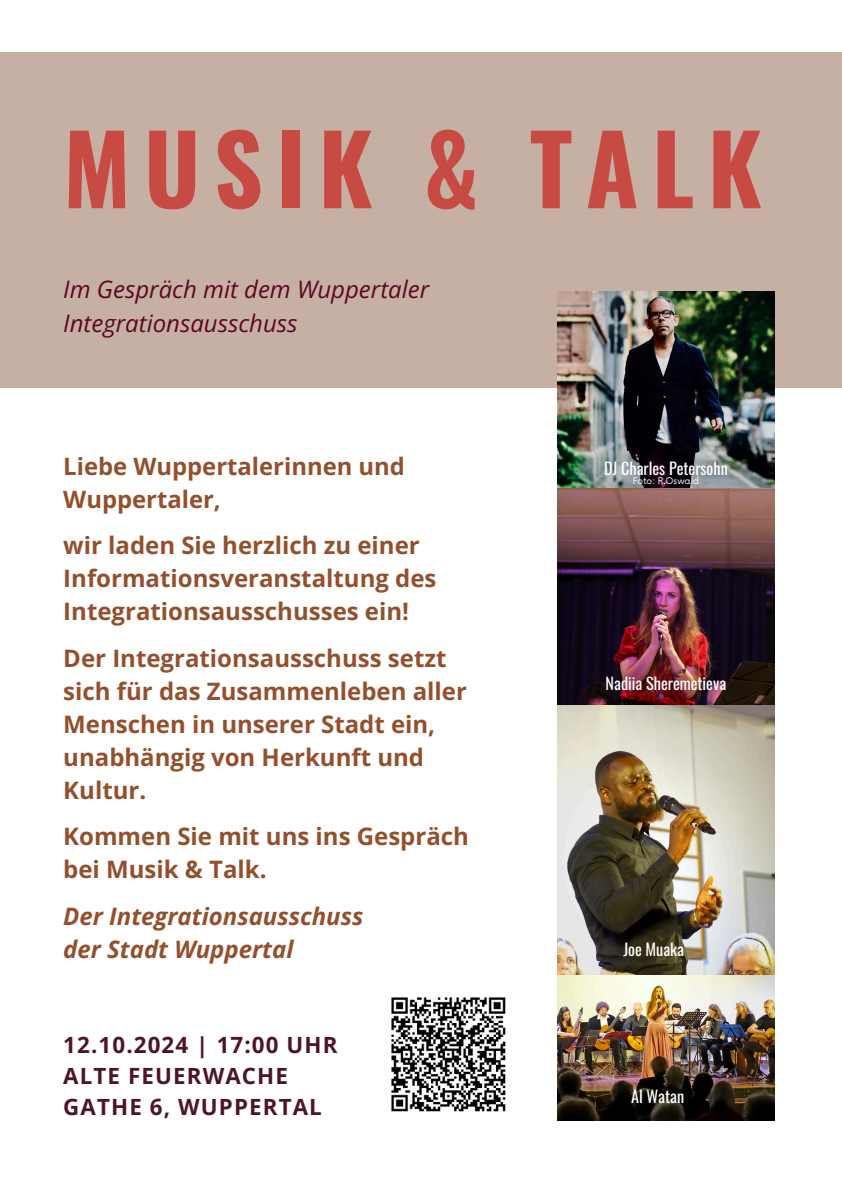
<style>
.page{position:relative;width:842px;height:1191px;background:#fff}
.page>*{position:absolute;margin:0;border:0;box-sizing:border-box;transform-origin:0 0}
.t1{font:700 95.7px "Oswald";letter-spacing:.14em;color:#c74b43}
.t2{font:700 24px/33px "Open Sans";color:#94502c}
.t3{font:italic 24px/33px "Open Sans";color:#5c0622}
.t4{font:italic 700 24px/33px "Open Sans";color:#94502c}
.t5{font:700 23.8px/33px "Open Sans";color:#94502c}
.t6{font:700 22.3px/30.8px "Open Sans";letter-spacing:.05em;color:#4e1528}
.t7{font:16.2px "Oswald";color:#fff}
.t8{font:9px "Now";color:#fff}
</style>
<div class="page">
<div style="left:0;top:52px;width:842px;height:335px;background:#c6afa3"></div>
<img style="left:558px;top:291px;width:216px;height:829px">
<img style="left:391px;top:997px;width:115px;height:115px">
<h3 class="t1" style="left:63px;top:94px;width:700px">MUSIK &amp; TALK</h3>
<p class="t3" style="left:63px;top:272px;width:367px">Im Gespräch mit dem Wuppertaler<br>Integrationsausschuss</p>
<p class="t5" style="left:63px;top:449px;width:343px">Liebe Wuppertalerinnen und<br>Wuppertaler,</p>
<h5 class="t2" style="left:63px;top:528px;width:375px">wir laden Sie herzlich zu einer<br>Informationsveranstaltung des<br>Integrationsausschusses ein!</h5>
<p class="t2" style="left:63px;top:641px;width:405px">Der Integrationsausschuss setzt sich für das Zusammenleben aller<br>Menschen in unserer Stadt ein, unabhängig von Herkunft und<br>Kultur.</p>
<h5 class="t2" style="left:63px;top:819px;width:407px">Kommen Sie mit uns ins Gespräch bei Musik &amp; Talk.</h5>
<p class="t4" style="left:63px;top:899px;width:302px">Der Integrationsausschuss der Stadt Wuppertal</p>
<h5 class="t6" style="left:63px;top:1029px;width:276px">12.10.2024 | 17:00 UHR<br>ALTE FEUERWACHE<br>GATHE 6, WUPPERTAL</h5>
<h4 class="t7" style="left:604px;top:455px;width:125px">DJ Charles Petersohn</h4>
<h2 class="t8" style="left:633px;top:476px;width:68px">Foto: R.Oswald</h2>
<h5 class="t7" style="left:606px;top:670px;width:122px">Nadiia Sheremetieva</h5>
<h3 class="t7" style="left:623px;top:936px;width:62px">Joe Muaka</h3>
<h3 class="t7" style="left:631px;top:1083px;width:54px">Al Watan</h3>
</div>
